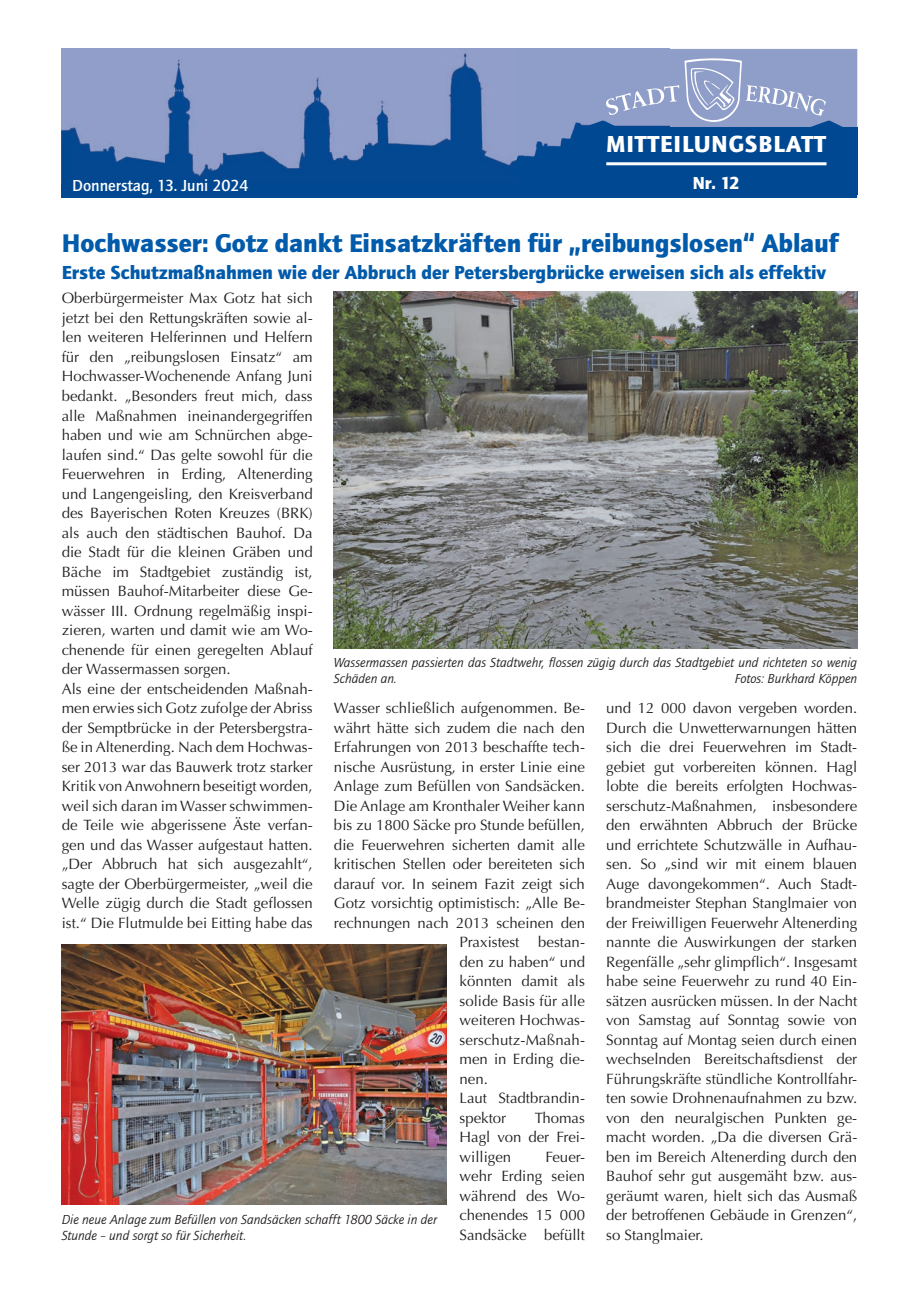
<style>
.page{position:relative;width:919px;height:1289px;background:#fff}
.page>*{position:absolute;margin:0;border:0;box-sizing:border-box;transform-origin:0 0}
.t1{font:900 26.4px "Quay Sans ITC Std";color:#015aaa}
.t2{font:900 24px "Quay Sans ITC Std";letter-spacing:.04em;color:#fff}
.t3{font:900 19.5px "Quay Sans ITC Std";color:#015aaa}
.t4{font:900 18px "Quay Sans ITC Std";color:#fff}
.t5{font:500 16.5px "Quay Sans ITC Std";color:#fff}
.t6{font:15px/19.5px "Optima";color:#231f20;text-align:justify}
.t7{font:italic 13.5px/16.5px "Quay Sans ITC Std";color:#231f20}
</style>
<div class="page">
<svg style="left:62px;top:49px;width:795px;height:136px;background:#6181b6"></svg>
<div style="left:662px;top:127px;width:195px;height:68px;background:#014892"></div>
<div style="left:62px;top:185px;width:795px;height:13px;background:#014892"></div>
<svg style="left:576px;top:58px;width:279px;height:87px"></svg>
<hr style="left:606px;top:162px;width:220px;height:3px;background:#fff">
<img style="left:334px;top:291px;width:523px;height:357px">
<img style="left:62px;top:944px;width:384px;height:260px">
<h2 class="t2" style="left:606px;top:129px;width:221px">MITTEILUNGSBLATT</h2>
<p class="t5" style="left:72px;top:175px;width:178px">Donnerstag, 13. Juni 2024</p>
<p class="t4" style="left:692px;top:172px;width:48px">Nr. 12</p>
<h1 class="t1" style="left:62px;top:227px;width:778px">Hochwasser: Gotz dankt Einsatzkräften für „reibungslosen“ Ablauf</h1>
<h3 class="t3" style="left:62px;top:260px;width:766px">Erste Schutzmaßnahmen wie der Abbruch der Petersbergbrücke erweisen sich als effektiv</h3>
<p class="t6" style="left:62px;top:289px;width:252px;text-align:left">Oberbürgermeister Max Gotz hat sich jetzt bei den Rettungskräften sowie al&shy;len weiteren Helferinnen und Helfern für den „reibungslosen Einsatz“ am Hochwasser-Wochenende Anfang Juni bedankt. „Besonders freut mich, dass alle Maßnahmen ineinandergegriffen haben und wie am Schnürchen abge&shy;laufen sind.“ Das gelte sowohl für die Feuerwehren in Erding, Altenerding und Langengeisling, den Kreisverband des Bayerischen Roten Kreuzes (BRK) als auch den städtischen Bauhof. Da die Stadt für die kleinen Gräben und Bäche im Stadtgebiet zuständig ist, müssen Bauhof-Mitarbeiter diese Ge&shy;wässer III. Ordnung regelmäßig inspi&shy;zieren, warten und damit wie am Wo&shy;chenende für einen geregelten Ablauf der Wassermassen sorgen.<br>Als eine der entscheidenden Maßnah&shy;men erwies sich Gotz zufolge der Abriss der Semptbrücke in der Petersbergstra&shy;ße in Altenerding. Nach dem Hochwas&shy;ser 2013 war das Bauwerk trotz starker Kritik von Anwohnern beseitigt worden, weil sich daran im Wasser schwimmen&shy;de Teile wie abgerissene Äste verfan&shy;gen und das Wasser aufgestaut hatten. „Der Abbruch hat sich ausgezahlt“, sagte der Oberbürgermeister, „weil die Welle zügig durch die Stadt geflossen ist.“ Die Flutmulde bei Eitting habe das</p>
<p class="t7" style="left:334px;top:654px;width:524px">Wassermassen passierten das Stadtwehr, flossen zügig durch das Stadtgebiet und richteten so wenig<br>Schäden an.</p>
<p class="t7" style="left:734px;top:670px;width:124px">Fotos: Burkhard Köppen</p>
<p class="t6" style="left:334px;top:698px;width:252px">Wasser schließlich aufgenommen. Be-</p>
<p class="t6" style="left:334px;top:718px;width:252px">währt hätte sich zudem die nach den</p>
<p class="t6" style="left:334px;top:737px;width:252px">Erfahrungen von 2013 beschaffte tech-</p>
<p class="t6" style="left:334px;top:757px;width:252px">nische Ausrüstung, in erster Linie eine</p>
<p class="t6" style="left:334px;top:776px;width:252px">Anlage zum Befüllen von Sandsäcken.</p>
<p class="t6" style="left:334px;top:796px;width:252px">Die Anlage am Kronthaler Weiher kann</p>
<p class="t6" style="left:334px;top:815px;width:252px">bis zu 1800 Säcke pro Stunde befüllen,</p>
<p class="t6" style="left:334px;top:835px;width:252px">die Feuerwehren sicherten damit alle</p>
<p class="t6" style="left:334px;top:854px;width:252px">kritischen Stellen oder bereiteten sich</p>
<p class="t6" style="left:334px;top:874px;width:252px">darauf vor. In seinem Fazit zeigt sich</p>
<p class="t6" style="left:334px;top:893px;width:252px">Gotz vorsichtig optimistisch: „Alle Be-</p>
<p class="t6" style="left:334px;top:913px;width:252px">rechnungen nach 2013 scheinen den</p>
<p class="t6" style="left:459px;top:932px;width:61px">Praxistest</p>
<p class="t6" style="left:606px;top:698px;width:252px">und 12 000 davon vergeben worden.<br>Durch die Unwetterwarnungen hätten sich die drei Feuerwehren im Stadt&shy;gebiet gut vorbereiten können. Hagl lobte die bereits erfolgten Hochwas&shy;serschutz-Maßnahmen, insbesondere den erwähnten Abbruch der Brücke und errichtete Schutzwälle in Aufhau&shy;sen. So „sind wir mit einem blauen Auge davongekommen“. Auch Stadt&shy;brandmeister Stephan Stanglmaier von der Freiwilligen Feuerwehr Altenerding nannte die Auswirkungen der starken Regenfälle „sehr glimpflich“. Insgesamt habe seine Feuerwehr zu rund 40 Ein&shy;sätzen ausrücken müssen. In der Nacht von Samstag auf Sonntag sowie von Sonntag auf Montag seien durch einen wechselnden Bereitschaftsdienst der Führungskräfte stündliche Kontrollfahr&shy;ten sowie Drohnenaufnahmen zu bzw. von den neuralgischen Punkten ge&shy;macht worden. „Da die diversen Grä&shy;ben im Bereich Altenerding durch den Bauhof sehr gut ausgemäht bzw. aus&shy;geräumt waren, hielt sich das Ausmaß der betroffenen Gebäude in Grenzen“, so Stanglmaier.</p>
<p class="t6" style="left:459px;top:932px;width:127px;text-align:left;text-indent:79px">bestan&shy;den zu haben“ und könnten damit als solide Basis für alle weiteren Hochwas&shy;serschutz-Maßnah&shy;men in Erding die&shy;nen.<br>Laut Stadtbrandin&shy;spektor</p>
<p class="t6" style="left:459px;top:1108px;width:127px;text-indent:75px">Thomas Hagl von der Frei&shy;willigen</p>
<p class="t6" style="left:459px;top:1147px;width:127px;text-indent:86px">Feuer&shy;wehr Erding seien während des Wo&shy;chenendes 15 000<br>Sandsäcke befüllt</p>
<p class="t7" style="left:62px;top:1210px;width:376px">Die neue Anlage zum Befüllen von Sandsäcken schafft 1800 Säcke in der<br>Stunde – und sorgt so für Sicherheit.</p>
</div>
